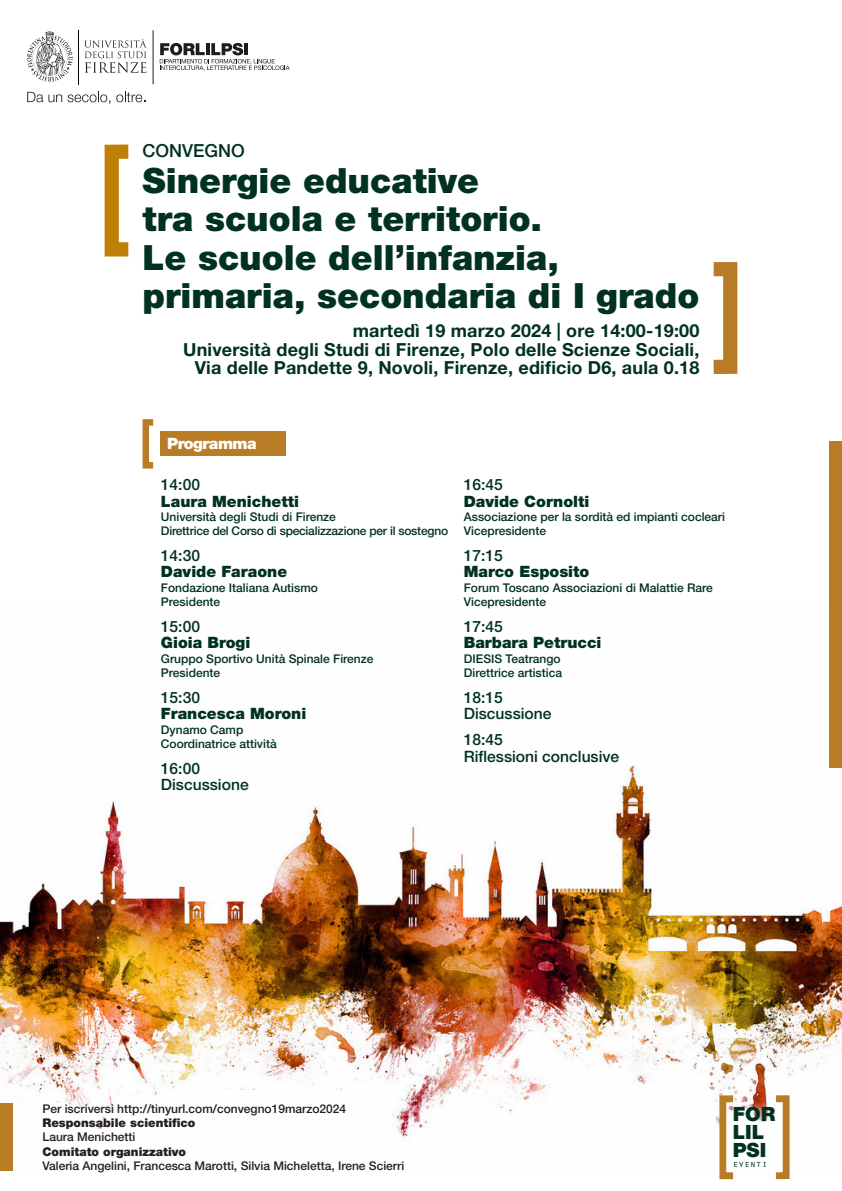
<style>
.page{position:relative;width:842px;height:1191px;background:#fff}
.page>*{position:absolute;margin:0;border:0;box-sizing:border-box;transform-origin:0 0}
.Normale{font:900 34.8px/38.4px "Helvetica Neue LT Pro";color:#013220}
.t1{font:900 19.7px "Helvetica Neue LT Pro";color:#013220}
.Normale-2{font:700 18px/18.4px "Helvetica Neue LT Pro";letter-spacing:.01em;color:#013220;text-align:right}
.t2{font:500 18px "Helvetica Neue LT Pro";color:#013220}
.t3{font:900 15.6px "Helvetica Neue LT Pro";color:#013220}
.t4{font:500 15.6px "Helvetica Neue LT Pro";color:#013220}
.t5{font:900 15.6px "Helvetica Neue LT Pro";letter-spacing:-.035em;color:#fff}
.t6{font:500 12px/14.4px "Helvetica Neue LT Pro";color:#013220}
.t7{font:500 12px/14.4px "Helvetica Neue LT Pro";color:#231f20}
.t8{font:500 12px/14.4px "Helvetica Neue LT Pro";letter-spacing:-.02em;color:#013220}
.Normale-3{font:9.7px "Orator Std";color:#013220}
.s1{font-weight:900}
</style>
<div class="page">
<img style="left:0;top:603px;width:842px;height:566px">
<div style="left:0;top:1103px;width:12px;height:67px;background:#b87c27"></div>
<div style="left:830px;top:442px;width:12px;height:326px;background:#b87c27"></div>
<hr style="left:78px;top:30px;width:1px;height:54px;background:#000001">
<svg style="left:84px;top:39px;width:63px;height:34px"></svg>
<svg style="left:27px;top:31px;width:46px;height:51px"></svg>
<svg style="left:27px;top:92px;width:35px;height:10px"></svg>
<svg style="left:68px;top:92px;width:42px;height:12px"></svg>
<svg style="left:116px;top:92px;width:29px;height:10px"></svg>
<hr style="left:153px;top:30px;width:1px;height:54px;background:#231f20">
<svg style="left:160px;top:43px;width:130px;height:28px"></svg>
<div style="left:143px;top:419px;width:13px;height:49px;border:6px solid #b87c27"></div>
<div style="left:161px;top:432px;width:125px;height:24px;background:#b87c27"></div>
<div style="left:105px;top:144px;width:30px;height:112px;border:14px solid #bf7e04"></div>
<div style="left:706px;top:262px;width:31px;height:112px;border:14px solid #b87c27"></div>
<div style="left:772px;top:1095px;width:17px;height:84px;border:7px solid #b87c27"></div>
<div style="left:719px;top:1095px;width:17px;height:84px;border:7px solid #b87c27"></div>
<p class="t2" style="left:143px;top:140px;width:104px">CONVEGNO</p>
<p class="Normale" style="left:143px;top:161px;width:558px">Sinergie educative<br>tra scuola e territorio.<br>Le scuole dell’infanzia, primaria, secondaria di I grado</p>
<p class="Normale-2" style="left:183px;top:321px;width:518px">martedì 19 marzo 2024 | ore 14:00-19:00<br>Università degli Studi di Firenze, Polo delle Scienze Sociali,<br>Via delle Pandette 9, Novoli, Firenze, edificio D6, aula 0.18</p>
<p class="t5" style="left:167px;top:434px;width:91px">Programma</p>
<p class="t4" style="left:161px;top:475px;width:41px">14:00</p>
<p class="t3" style="left:161px;top:491px;width:140px">Laura Menichetti</p>
<p class="t8" style="left:161px;top:509px;width:289px">Università degli Studi di Firenze<br>Direttrice del Corso di specializzazione per il sostegno</p>
<p class="t4" style="left:161px;top:546px;width:41px">14:30</p>
<p class="t3" style="left:161px;top:562px;width:128px">Davide Faraone</p>
<p class="t6" style="left:161px;top:580px;width:158px">Fondazione Italiana Autismo<br>Presidente</p>
<p class="t4" style="left:161px;top:617px;width:41px">15:00</p>
<p class="t3" style="left:161px;top:633px;width:91px">Gioia Brogi</p>
<p class="t6" style="left:161px;top:651px;width:214px">Gruppo Sportivo Unità Spinale Firenze<br>Presidente</p>
<p class="t4" style="left:161px;top:688px;width:41px">15:30</p>
<p class="t3" style="left:161px;top:704px;width:147px">Francesca Moroni</p>
<p class="t6" style="left:161px;top:722px;width:117px">Dynamo Camp<br>Coordinatrice attività</p>
<p class="t4" style="left:161px;top:758px;width:41px">16:00</p>
<p class="t4" style="left:161px;top:775px;width:89px">Discussione</p>
<p class="t4" style="left:464px;top:475px;width:41px">16:45</p>
<p class="t3" style="left:464px;top:491px;width:127px">Davide Cornolti</p>
<p class="t6" style="left:464px;top:509px;width:263px">Associazione per la sordità ed impianti cocleari<br>Vicepresidente</p>
<p class="t4" style="left:464px;top:546px;width:41px">17:15</p>
<p class="t3" style="left:464px;top:562px;width:127px">Marco Esposito</p>
<p class="t6" style="left:464px;top:580px;width:251px">Forum Toscano Associazioni di Malattie Rare<br>Vicepresidente</p>
<p class="t4" style="left:464px;top:617px;width:41px">17:45</p>
<p class="t3" style="left:464px;top:633px;width:139px">Barbara Petrucci</p>
<p class="t6" style="left:464px;top:651px;width:100px">DIESIS Teatrango<br>Direttrice artistica</p>
<p class="t4" style="left:464px;top:688px;width:41px">18:15</p>
<p class="t4" style="left:464px;top:704px;width:89px">Discussione</p>
<p class="t4" style="left:464px;top:730px;width:41px">18:45</p>
<p class="t4" style="left:464px;top:747px;width:157px">Riflessioni conclusive</p>
<p class="t7" style="left:43px;top:1101px;width:305px">Per iscriversi http://tinyurl.com/convegno19marzo2024</p>
<p class="t7" style="left:43px;top:1115px;width:363px"><span class="s1">Responsabile scientifico<br></span>Laura Menichetti<br><span class="s1">Comitato organizzativo<br></span>Valeria Angelini, Francesca Marotti, Silvia Micheletta, Irene Scierri</p>
<p class="t1" style="left:733px;top:1102px;width:44px">FOR</p>
<p class="t1" style="left:733px;top:1120px;width:33px">LIL</p>
<p class="t1" style="left:733px;top:1138px;width:35px">PSI</p>
<p class="Normale-3" style="left:733px;top:1157px;width:36px">eventi</p>
</div>
